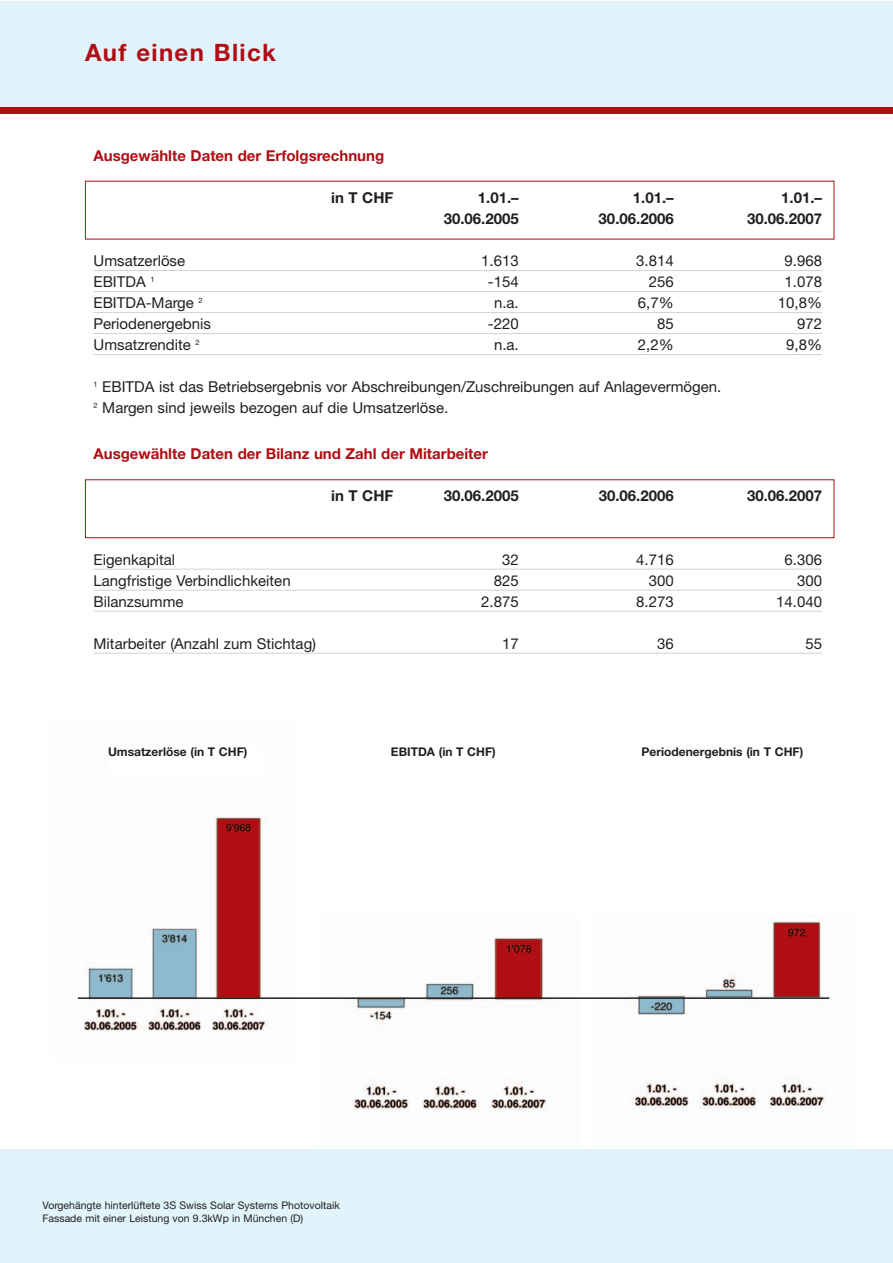
<style>
.page{position:relative;width:893px;height:1263px;background:#fff}
.page>*{position:absolute;margin:0;border:0;box-sizing:border-box;transform-origin:0 0}
.t1{font:700 24px "Helvetica Neue LT Std";letter-spacing:.055em;color:#b00d15}
.t2{font:15px/21px "Helvetica Neue LT Std";color:#231f20}
.t3{font:700 15px "Helvetica Neue LT Std";color:#231f20}
.t4{font:700 15px "Helvetica Neue LT Std";color:#b00d15}
.t5{font:700 12px "Helvetica Neue LT Std";color:#231f20}
.t6{font:10.5px/13.5px "Helvetica Neue LT Std";color:#231f20}
</style>
<div class="page">
<div style="left:0;top:1px;width:892px;height:107px;background:#e1f4fc"></div>
<div style="left:0;top:108px;width:892px;height:6px;background:#b00d15"></div>
<img style="left:346px;top:937px;width:208px;height:174px">
<img style="left:627px;top:920px;width:204px;height:190px">
<img style="left:77px;top:775px;width:194px;height:256px">
<hr style="left:78px;top:997px;width:751px;height:2px;background:#231f20">
<div style="left:0;top:1149px;width:892px;height:114px;background:#e1f4fc"></div>
<hr style="left:94px;top:270px;width:728px;height:1px;background:#d1d2d4">
<hr style="left:94px;top:291px;width:728px;height:1px;background:#d1d2d4">
<hr style="left:94px;top:312px;width:728px;height:1px;background:#d1d2d4">
<hr style="left:94px;top:333px;width:728px;height:1px;background:#d1d2d4">
<hr style="left:94px;top:354px;width:728px;height:1px;background:#d1d2d4">
<div style="left:85px;top:479px;width:749px;height:59px;border:1px solid #b00d15"></div>
<hr style="left:94px;top:569px;width:728px;height:1px;background:#d1d2d4">
<hr style="left:94px;top:590px;width:728px;height:1px;background:#d1d2d4">
<hr style="left:94px;top:611px;width:728px;height:1px;background:#d1d2d4">
<hr style="left:94px;top:653px;width:728px;height:1px;background:#d1d2d4">
<h1 class="t1" style="left:85px;top:44px;width:192px">Auf einen Blick</h1>
<p class="t4" style="left:94px;top:150px;width:292px">Ausgewählte Daten der Erfolgsrechnung</p>
<p class="t3" style="left:331px;top:192px;width:64px">in T CHF</p>
<p class="t3" style="left:478px;top:192px;width:42px">1.01.–</p>
<p class="t3" style="left:633px;top:192px;width:42px">1.01.–</p>
<p class="t3" style="left:781px;top:192px;width:42px">1.01.–</p>
<p class="t3" style="left:444px;top:213px;width:77px">30.06.2005</p>
<p class="t3" style="left:599px;top:213px;width:77px">30.06.2006</p>
<p class="t3" style="left:747px;top:213px;width:77px">30.06.2007</p>
<p class="t2" style="left:94px;top:251px;width:93px">Umsatzerlöse</p>
<p class="t2" style="left:481px;top:251px;width:39px">1.613</p>
<p class="t2" style="left:636px;top:251px;width:39px">3.814</p>
<p class="t2" style="left:784px;top:251px;width:39px">9.968</p>
<p class="t2" style="left:94px;top:272px;width:62px">EBITDA <sup>1</sup></p>
<p class="t2" style="left:488px;top:272px;width:32px">-154</p>
<p class="t2" style="left:649px;top:272px;width:27px">256</p>
<p class="t2" style="left:784px;top:272px;width:39px">1.078</p>
<p class="t2" style="left:94px;top:293px;width:111px">EBITDA-Marge <sup>2</sup></p>
<p class="t2" style="left:494px;top:293px;width:26px">n.a.</p>
<p class="t2" style="left:638px;top:293px;width:37px">6,7%</p>
<p class="t2" style="left:778px;top:293px;width:46px">10,8%</p>
<p class="t2" style="left:94px;top:314px;width:119px">Periodenergebnis</p>
<p class="t2" style="left:488px;top:314px;width:32px">-220</p>
<p class="t2" style="left:657px;top:314px;width:18px">85</p>
<p class="t2" style="left:797px;top:314px;width:27px">972</p>
<p class="t2" style="left:94px;top:335px;width:107px">Umsatzrendite <sup>2</sup></p>
<p class="t2" style="left:494px;top:335px;width:26px">n.a.</p>
<p class="t2" style="left:638px;top:335px;width:37px">2,2%</p>
<p class="t2" style="left:786px;top:335px;width:37px">9,8%</p>
<p class="t2" style="left:94px;top:377px;width:629px"><sup>1</sup> EBITDA ist das Betriebsergebnis vor Abschreibungen/Zuschreibungen auf Anlagevermögen.<br><sup>2</sup> Margen sind jeweils bezogen auf die Umsatzerlöse.</p>
<p class="t4" style="left:94px;top:449px;width:396px">Ausgewählte Daten der Bilanz und Zahl der Mitarbeiter</p>
<p class="t3" style="left:331px;top:491px;width:64px">in T CHF</p>
<p class="t3" style="left:444px;top:491px;width:77px">30.06.2005</p>
<p class="t3" style="left:599px;top:491px;width:77px">30.06.2006</p>
<p class="t3" style="left:747px;top:491px;width:77px">30.06.2007</p>
<p class="t2" style="left:94px;top:550px;width:83px">Eigenkapital</p>
<p class="t2" style="left:502px;top:550px;width:18px">32</p>
<p class="t2" style="left:636px;top:550px;width:39px">4.716</p>
<p class="t2" style="left:784px;top:550px;width:39px">6.306</p>
<p class="t2" style="left:94px;top:571px;width:199px">Langfristige Verbindlichkeiten</p>
<p class="t2" style="left:494px;top:571px;width:27px">825</p>
<p class="t2" style="left:649px;top:571px;width:27px">300</p>
<p class="t2" style="left:797px;top:571px;width:27px">300</p>
<p class="t2" style="left:94px;top:592px;width:92px">Bilanzsumme</p>
<p class="t2" style="left:481px;top:592px;width:39px">2.875</p>
<p class="t2" style="left:636px;top:592px;width:39px">8.273</p>
<p class="t2" style="left:776px;top:592px;width:47px">14.040</p>
<p class="t2" style="left:94px;top:634px;width:224px">Mitarbeiter (Anzahl zum Stichtag)</p>
<p class="t2" style="left:502px;top:634px;width:18px">17</p>
<p class="t2" style="left:657px;top:634px;width:18px">36</p>
<p class="t2" style="left:805px;top:634px;width:18px">55</p>
<p class="t5" style="left:108px;top:748px;width:141px">Umsatzerlöse (in T CHF)</p>
<p class="t5" style="left:391px;top:748px;width:106px">EBITDA (in T CHF)</p>
<p class="t5" style="left:642px;top:748px;width:163px">Periodenergebnis (in T CHF)</p>
<p class="t6" style="left:43px;top:1199px;width:299px">Vorgehängte hinterlüftete 3S Swiss Solar Systems Photovoltaik<br>Fassade mit einer Leistung von 9.3kWp in München (D)</p>
</div>
